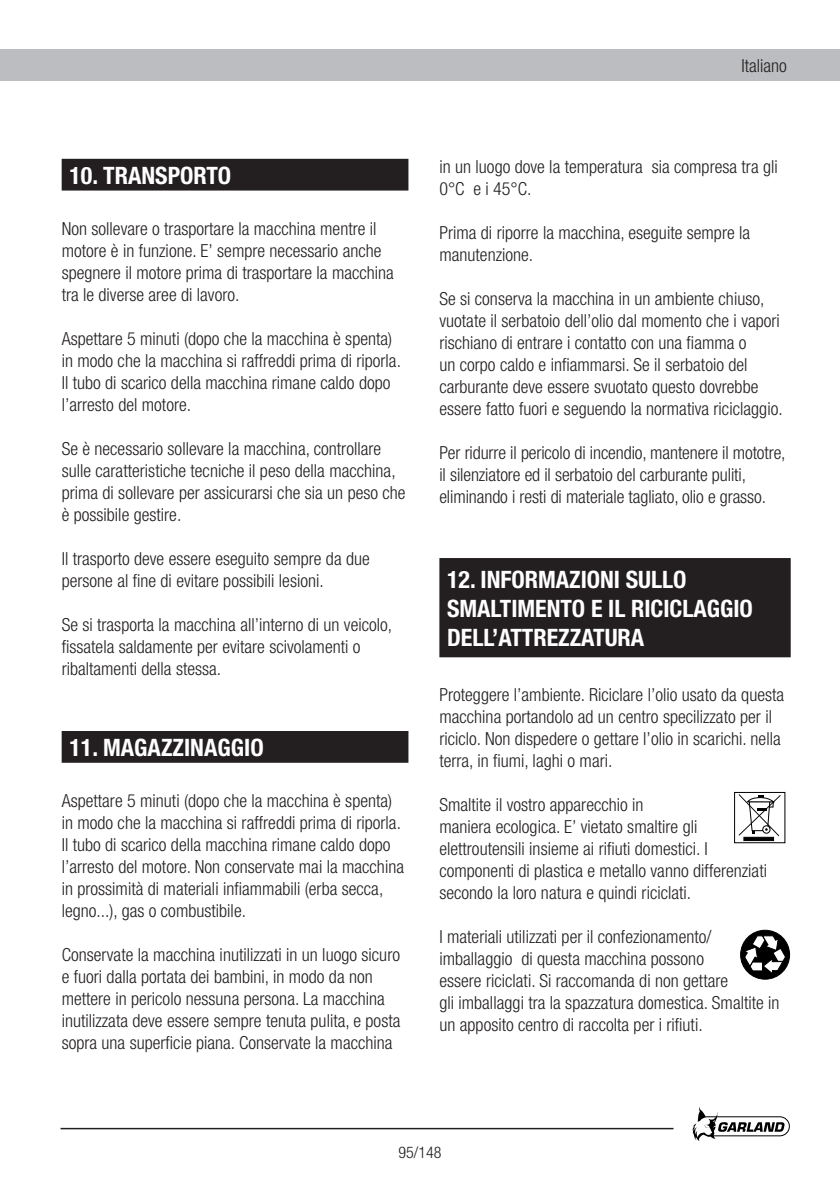
<style>
.page{position:relative;width:840px;height:1191px;background:#fff}
.page>*{position:absolute;margin:0;border:0;box-sizing:border-box;transform-origin:0 0}
.t1{font:700 condensed 24px/28.8px "Helvetica Neue";color:#fff}
.t2{font:300 condensed 18px/22px "Helvetica Neue";color:#231f20}
.t3{font:300 condensed 16px "Helvetica Neue";color:#231f20}
</style>
<div class="page">
<svg style="left:692px;top:1107px;width:97px;height:34px"></svg>
<hr style="left:60px;top:1127px;width:613px;height:2px;background:#231f20">
<div style="left:0;top:50px;width:839px;height:31px;background:#bcbdc0"></div>
<div style="left:63px;top:160px;width:344px;height:29px;background:#231f20"></div>
<div style="left:62px;top:159px;width:346px;height:31px;border:2px solid #231f20"></div>
<div style="left:63px;top:732px;width:344px;height:29px;background:#231f20"></div>
<div style="left:62px;top:731px;width:346px;height:31px;border:2px solid #231f20"></div>
<div style="left:440px;top:559px;width:349px;height:97px;background:#231f20"></div>
<div style="left:439px;top:558px;width:351px;height:99px;border:2px solid #231f20"></div>
<svg style="left:734px;top:792px;width:50px;height:51px"></svg>
<svg style="left:738px;top:794px;width:42px;height:42px"></svg>
<div style="left:743px;top:837px;width:30px;height:3px;background:#000001;border:1px solid #000001"></div>
<div style="left:740px;top:930px;width:49px;height:49px;background:#000001;border-radius:50%"></div>
<div style="left:740px;top:930px;width:49px;height:49px;border:1px solid #000001;border-radius:50%"></div>
<svg style="left:744px;top:935px;width:41px;height:39px"></svg>
<p class="t2" style="left:741px;top:55px;width:47px">Italiano</p>
<h1 class="t1" style="left:69px;top:161px;width:163px">10. TRANSPORTO</h1>
<p class="t2" style="left:62px;top:217px;width:333px">Non sollevare o trasportare la macchina mentre il motore è in funzione. E’ sempre necessario anche spegnere il motore prima di trasportare la macchina tra le diverse aree di lavoro.</p>
<p class="t2" style="left:62px;top:327px;width:340px">Aspettare 5 minuti (dopo che la macchina è spenta) in modo che la macchina si raffreddi prima di riporla.<br>Il tubo di scarico della macchina rimane caldo dopo l’arresto del motore.</p>
<p class="t2" style="left:62px;top:437px;width:345px">Se è necessario sollevare la macchina, controllare sulle caratteristiche tecniche il peso della macchina, prima di sollevare per assicurarsi che sia un peso che è possibile gestire.</p>
<p class="t2" style="left:62px;top:547px;width:309px">Il trasporto deve essere eseguito sempre da due persone al fine di evitare possibili lesioni.</p>
<p class="t2" style="left:62px;top:613px;width:332px">Se si trasporta la macchina all’interno di un veicolo, fissatela saldamente per evitare scivolamenti o ribaltamenti della stessa.</p>
<h1 class="t1" style="left:69px;top:733px;width:196px">11. MAGAZZINAGGIO</h1>
<p class="t2" style="left:62px;top:789px;width:344px">Aspettare 5 minuti (dopo che la macchina è spenta) in modo che la macchina si raffreddi prima di riporla.<br>Il tubo di scarico della macchina rimane caldo dopo l’arresto del motore. Non conservate mai la macchina in prossimità di materiali infiammabili (erba secca, legno...), gas o combustibile.</p>
<p class="t2" style="left:62px;top:943px;width:340px">Conservate la macchina inutilizzati in un luogo sicuro e fuori dalla portata dei bambini, in modo da non mettere in pericolo nessuna persona. La macchina inutilizzata deve essere sempre tenuta pulita, e posta sopra una superficie piana. Conservate la macchina</p>
<p class="t2" style="left:439px;top:156px;width:340px">in un luogo dove la temperatura sia compresa tra gli<br>0°C e i 45°C.</p>
<p class="t2" style="left:439px;top:222px;width:312px">Prima di riporre la macchina, eseguite sempre la manutenzione.</p>
<p class="t2" style="left:439px;top:288px;width:345px">Se si conserva la macchina in un ambiente chiuso, vuotate il serbatoio dell’olio dal momento che i vapori rischiano di entrare i contatto con una fiamma o<br>un corpo caldo e infiammarsi. Se il serbatoio del carburante deve essere svuotato questo dovrebbe essere fatto fuori e seguendo la normativa riciclaggio.</p>
<p class="t2" style="left:439px;top:441px;width:347px">Per ridurre il pericolo di incendio, mantenere il mototre, il silenziatore ed il serbatoio del carburante puliti, eliminando i resti di materiale tagliato, olio e grasso.</p>
<h1 class="t1" style="left:447px;top:565px;width:307px">12. INFORMAZIONI SULLO<br>SMALTIMENTO E IL RICICLAGGIO<br>DELL’ATTREZZATURA</h1>
<p class="t2" style="left:439px;top:684px;width:346px">Proteggere l’ambiente. Riciclare l’olio usato da questa macchina portandolo ad un centro specilizzato per il riciclo. Non dispedere o gettare l’olio in scarichi. nella terra, in fiumi, laghi o mari.</p>
<p class="t2" style="left:439px;top:794px;width:329px">Smaltite il vostro apparecchio in<br>maniera ecologica. E’ vietato smaltire gli elettroutensili insieme ai rifiuti domestici. I componenti di plastica e metallo vanno differenziati secondo la loro natura e quindi riciclati.</p>
<p class="t2" style="left:439px;top:926px;width:341px">I materiali utilizzati per il confezionamento/ imballaggio di questa macchina possono<br>essere riciclati. Si raccomanda di non gettare<br>gli imballaggi tra la spazzatura domestica. Smaltite in un apposito centro di raccolta per i rifiuti.</p>
<p class="t3" style="left:398px;top:1142px;width:45px">95/148</p>
</div>
